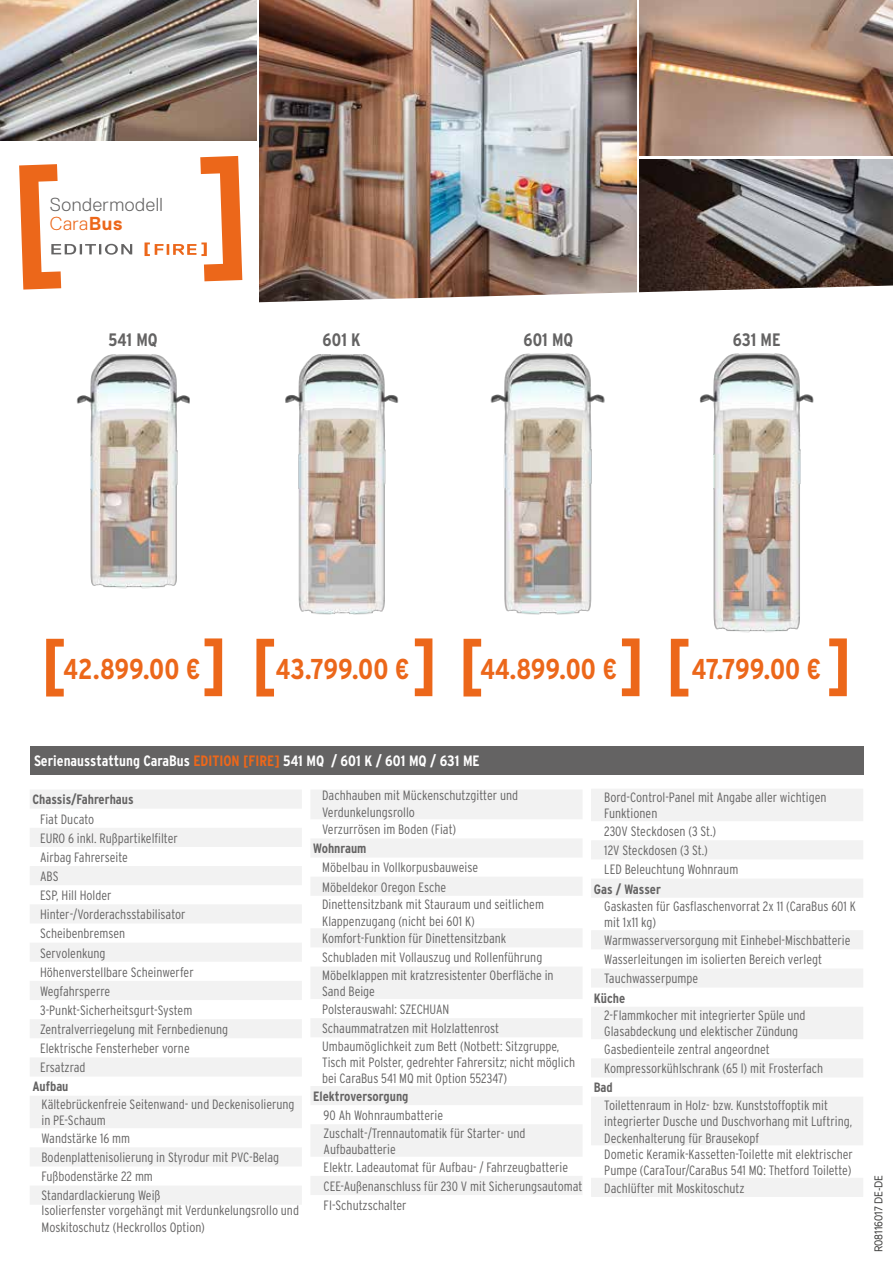
<style>
.page{position:relative;width:893px;height:1263px;background:#fff}
.page>*{position:absolute;margin:0;border:0;box-sizing:border-box;transform-origin:0 0}
.t1{font:700 condensed 28.65px "Interstate";color:#ec671a}
.t2{font:300 18.75px/18.8px "Replica Pro";letter-spacing:.03em;color:#646363}
.t3{font:700 condensed 18px "Interstate";color:#646363}
.t4{font:700 condensed 15px "Interstate";color:#fff}
.t5{font:300 condensed 13.5px/19.2px "Interstate";color:#646363}
.t6{font:700 condensed 13.5px "Interstate";color:#646363}
.t7{font:10.5px "Merlo Neue";color:#3c3c3b}
.s1{color:#ec671a}
.s2{font-weight:700;color:#ec671a}
</style>
<div class="page">
<img style="left:640px;top:159px;width:253px;height:126px">
<img style="left:0;top:0;width:257px;height:140px">
<img style="left:259px;top:0;width:378px;height:285px">
<img style="left:640px;top:0;width:253px;height:156px">
<svg style="left:259px;top:285px;width:634px;height:18px"></svg>
<svg style="left:19px;top:164px;width:113px;height:126px"></svg>
<svg style="left:145px;top:156px;width:97px;height:125px"></svg>
<svg style="left:30px;top:790px;width:272px;height:414px;fill:#f2f2f2"></svg>
<svg style="left:311px;top:790px;width:271px;height:405px;fill:#f4f4f4"></svg>
<div style="left:30px;top:746px;width:833px;height:29px;background:#646363"></div>
<svg style="left:591px;top:789px;width:272px;height:408px;fill:#f2f2f2"></svg>
<svg style="left:46px;top:639px;width:18px;height:57px"></svg>
<svg style="left:205px;top:638px;width:17px;height:58px"></svg>
<svg style="left:256px;top:639px;width:18px;height:57px"></svg>
<svg style="left:415px;top:638px;width:17px;height:58px"></svg>
<svg style="left:463px;top:639px;width:18px;height:57px"></svg>
<svg style="left:622px;top:638px;width:17px;height:58px"></svg>
<svg style="left:671px;top:639px;width:17px;height:57px"></svg>
<svg style="left:829px;top:638px;width:18px;height:58px"></svg>
<img style="left:699px;top:353px;width:115px;height:280px">
<img style="left:285px;top:354px;width:114px;height:261px">
<img style="left:490px;top:353px;width:115px;height:262px">
<img style="left:76px;top:354px;width:114px;height:235px">
<h2 class="t2" style="left:50px;top:195px;width:115px">Sondermodell<br><span class="s1">Cara</span><span class="s2">Bus</span></h2>
<h3 class="t3" style="left:109px;top:329px;width:51px">541 MQ</h3>
<h3 class="t3" style="left:323px;top:329px;width:39px">601 K</h3>
<h3 class="t3" style="left:524px;top:329px;width:51px">601 MQ</h3>
<h3 class="t3" style="left:733px;top:329px;width:49px">631 ME</h3>
<h1 class="t1" style="left:63px;top:651px;width:139px">42.899.00 €</h1>
<h1 class="t1" style="left:276px;top:651px;width:135px">43.799.00 €</h1>
<h1 class="t1" style="left:481px;top:651px;width:138px">44.899.00 €</h1>
<h1 class="t1" style="left:692px;top:651px;width:131px">47.799.00 €</h1>
<p class="t4" style="left:34px;top:752px;width:447px">Serienausstattung CaraBus <span class="s1">EDITION [FIRE]</span> 541 MQ / 601 K / 601 MQ / 631 ME</p>
<p class="t6" style="left:33px;top:791px;width:103px">Chassis/Fahrerhaus</p>
<p class="t5" style="left:40px;top:809px;width:190px">Fiat Ducato<br>EURO 6 inkl. Rußpartikelfilter<br>Airbag Fahrerseite<br>ABS<br>ESP, Hill Holder<br>Hinter-/Vorderachsstabilisator<br>Scheibenbremsen<br>Servolenkung<br>Höhenverstellbare Scheinwerfer<br>Wegfahrsperre<br>3-Punkt-Sicherheitsgurt-System<br>Zentralverriegelung mit Fernbedienung<br>Elektrische Fensterheber vorne<br>Ersatzrad</p>
<p class="t6" style="left:33px;top:1078px;width:38px">Aufbau</p>
<p class="t5" style="left:42px;top:1096px;width:255px;line-height:16.2px">Kältebrückenfreie Seitenwand- und Deckenisolierung in PE-Schaum</p>
<p class="t5" style="left:42px;top:1128px;width:239px">Wandstärke 16 mm<br>Bodenplattenisolierung in Styrodur mit PVC-Belag<br>Fußbodenstärke 22 mm<br>Standardlackierung Weiß</p>
<p class="t5" style="left:42px;top:1202px;width:259px;line-height:16.2px">Isolierfenster vorgehängt mit Verdunkelungsrollo und<br>Moskitoschutz (Heckrollos Option)</p>
<p class="t5" style="left:322px;top:787px;width:197px;line-height:16.2px">Dachhauben mit Mückenschutzgitter und<br>Verdunkelungsrollo</p>
<p class="t5" style="left:322px;top:820px;width:136px">Verzurrösen im Boden (Fiat)</p>
<p class="t6" style="left:313px;top:840px;width:55px">Wohnraum</p>
<p class="t5" style="left:322px;top:858px;width:157px">Möbelbau in Vollkorpusbauweise<br>Möbeldekor Oregon Esche</p>
<p class="t5" style="left:322px;top:896px;width:223px;line-height:16.2px">Dinettensitzbank mit Stauraum und seitlichem<br>Klappenzugang (nicht bei 601 K)</p>
<p class="t5" style="left:322px;top:929px;width:222px">Komfort-Funktion für Dinettensitzbank<br>Schubladen mit Vollauszug und Rollenführung</p>
<p class="t5" style="left:322px;top:967px;width:233px;line-height:16.2px">Möbelklappen mit kratzresistenter Oberfläche in<br>Sand Beige</p>
<p class="t5" style="left:322px;top:999px;width:178px">Polsterauswahl: SZECHUAN<br>Schaummatratzen mit Holzlattenrost</p>
<p class="t5" style="left:322px;top:1038px;width:254px;line-height:16.2px">Umbaumöglichkeit zum Bett (Notbett: Sitzgruppe,<br>Tisch mit Polster, gedrehter Fahrersitz; nicht möglich bei CaraBus 541 MQ mit Option 552347)</p>
<p class="t6" style="left:313px;top:1088px;width:97px">Elektroversorgung</p>
<p class="t5" style="left:324px;top:1106px;width:203px;line-height:17.7px">90 Ah Wohnraumbatterie<br>Zuschalt-/Trennautomatik für Starter- und</p>
<p class="t5" style="left:324px;top:1140px;width:246px;line-height:17.7px">Aufbaubatterie<br>Elektr. Ladeautomat für Aufbau- / Fahrzeugbatterie</p>
<p class="t5" style="left:324px;top:1176px;width:260px">CEE-Außenanschluss für 230 V mit Sicherungsautomat<br>FI-Schutzschalter</p>
<p class="t5" style="left:604px;top:789px;width:224px;line-height:16.2px">Bord-Control-Panel mit Angabe aller wichtigen<br>Funktionen</p>
<p class="t5" style="left:604px;top:822px;width:135px">230V Steckdosen (3 St.)<br>12V Steckdosen (3 St.)<br>LED Beleuchtung Wohnraum</p>
<p class="t6" style="left:594px;top:880px;width:69px">Gas / Wasser</p>
<p class="t5" style="left:604px;top:898px;width:253px;line-height:16.2px">Gaskasten für Gasflaschenvorrat 2x 11 (CaraBus 601 K mit 1x11 kg)</p>
<p class="t5" style="left:604px;top:931px;width:248px">Warmwasserversorgung mit Einhebel-Mischbatterie<br>Wasserleitungen im isolierten Bereich verlegt<br>Tauchwasserpumpe</p>
<p class="t6" style="left:594px;top:989px;width:33px">Küche</p>
<p class="t5" style="left:604px;top:1007px;width:203px;line-height:16.2px">2-Flammkocher mit integrierter Spüle und<br>Glasabdeckung und elektischer Zündung</p>
<p class="t5" style="left:604px;top:1040px;width:221px">Gasbedienteile zentral angeordnet<br>Kompressorkühlschrank (65 l) mit Frosterfach</p>
<p class="t6" style="left:594px;top:1079px;width:21px">Bad</p>
<p class="t5" style="left:604px;top:1097px;width:250px;line-height:16.2px">Toilettenraum in Holz- bzw. Kunststoffoptik mit integrierter Dusche und Duschvorhang mit Luftring, Deckenhalterung für Brausekopf<br>Dometic Keramik-Kassetten-Toilette mit elektrischer Pumpe (CaraTour/CaraBus 541 MQ: Thetford Toilette)</p>
<p class="t5" style="left:604px;top:1178px;width:142px">Dachlüfter mit Moskitoschutz</p>
<p class="t7" style="left:872px;top:1252px;width:79px;rotate:-90deg">R08116017 DE-DE</p>
</div>
